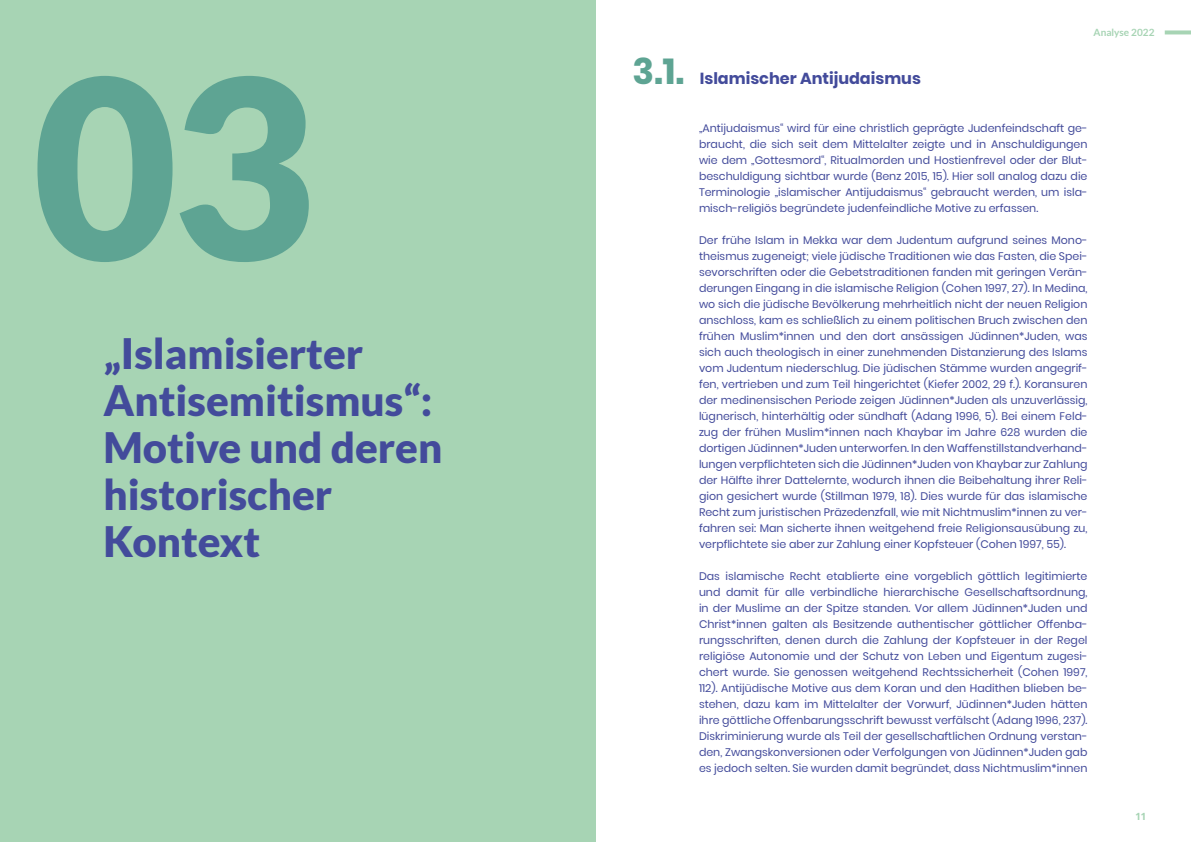
<style>
.page{position:relative;width:1191px;height:842px;background:#fff}
.page>*{position:absolute;margin:0;border:0;box-sizing:border-box;transform-origin:0 0}
.t1{font:900 250px "Lato";color:#5ea493}
.t2{font:900 42px/47px "Lato";color:#434b9b}
.t3{font:700 36px "Poppins";color:#5ea493}
.t4{font:700 16px "Poppins";color:#434b9b}
.t5{font:11px/16px "Poppins";color:#434b9b;text-align:justify}
.t6{font:700 10px "Lato";color:#a7d4b4}
.t7{font:700 10px "Noto Sans";color:#a7d4b4}
</style>
<div class="page">
<svg style="left:1164px;top:30px;width:27px;height:4px"></svg>
<div style="left:0;top:0;width:595px;height:842px;background:#a7d4b4"></div>
<h1 class="t1" style="left:32px;top:22px;width:284px">03</h1>
<h2 class="t2" style="left:103px;top:329px;width:340px">„Islamisierter<br>Antisemitismus“:<br>Motive und deren historischer<br>Kontext</h2>
<h3 class="t3" style="left:632px;top:51px;width:53px">3.1.</h3>
<h3 class="t4" style="left:700px;top:69px;width:223px">Islamischer Antijudaismus</h3>
<p class="t6" style="left:1093px;top:26px;width:62px">Analyse 2022</p>
<p class="t5" style="left:699px;top:120px;width:390px">„Antijudaismus“ wird für eine christlich geprägte Judenfeindschaft ge&shy;braucht, die sich seit dem Mittelalter zeigte und in Anschuldigungen wie dem „Gottesmord“, Ritualmorden und Hostienfrevel oder der Blut&shy;beschuldigung sichtbar wurde (Benz 2015, 15). Hier soll analog dazu die Terminologie „islamischer Antijudaismus“ gebraucht werden, um isla&shy;misch-religiös begründete judenfeindliche Motive zu erfassen.</p>
<p class="t5" style="left:699px;top:232px;width:390px">Der frühe Islam in Mekka war dem Judentum aufgrund seines Mono&shy;theismus zugeneigt; viele jüdische Traditionen wie das Fasten, die Spei&shy;sevorschriften oder die Gebetstraditionen fanden mit geringen Verän&shy;derungen Eingang in die islamische Religion (Cohen 1997, 27). In Medina, wo sich die jüdische Bevölkerung mehrheitlich nicht der neuen Religion anschloss, kam es schließlich zu einem politischen Bruch zwischen den frühen Muslim*innen und den dort ansässigen Jüdinnen*Juden, was sich auch theologisch in einer zunehmenden Distanzierung des Islams vom Judentum niederschlug. Die jüdischen Stämme wurden angegrif&shy;fen, vertrieben und zum Teil hingerichtet (Kiefer 2002, 29 f.). Koransuren der medinensischen Periode zeigen Jüdinnen*Juden als unzuverlässig, lügnerisch, hinterhältig oder sündhaft (Adang 1996, 5). Bei einem Feld&shy;zug der frühen Muslim*innen nach Khaybar im Jahre 628 wurden die dortigen Jüdinnen*Juden unterworfen. In den Waffenstillstandverhand&shy;lungen verpflichteten sich die Jüdinnen*Juden von Khaybar zur Zahlung der Hälfte ihrer Dattelernte, wodurch ihnen die Beibehaltung ihrer Reli&shy;gion gesichert wurde (Stillman 1979, 18). Dies wurde für das islamische Recht zum juristischen Präzedenzfall, wie mit Nichtmuslim*innen zu ver&shy;fahren sei: Man sicherte ihnen weitgehend freie Religionsausübung zu, verpflichtete sie aber zur Zahlung einer Kopfsteuer (Cohen 1997, 55).</p>
<p class="t5" style="left:699px;top:568px;width:390px">Das islamische Recht etablierte eine vorgeblich göttlich legitimierte und damit für alle verbindliche hierarchische Gesellschaftsordnung, in der Muslime an der Spitze standen. Vor allem Jüdinnen*Juden und Christ*innen galten als Besitzende authentischer göttlicher Offenba&shy;rungsschriften, denen durch die Zahlung der Kopfsteuer in der Regel religiöse Autonomie und der Schutz von Leben und Eigentum zugesi&shy;chert wurde. Sie genossen weitgehend Rechtssicherheit (Cohen 1997, 112). Antijüdische Motive aus dem Koran und den Hadithen blieben be&shy;stehen, dazu kam im Mittelalter der Vorwurf, Jüdinnen*Juden hätten ihre göttliche Offenbarungsschrift bewusst verfälscht (Adang 1996, 237).<br>Diskriminierung wurde als Teil der gesellschaftlichen Ordnung verstan&shy;den, Zwangskonversionen oder Verfolgungen von Jüdinnen*Juden gab es jedoch selten. Sie wurden damit begründet, dass Nichtmuslim*innen</p>
<p class="t7" style="left:1135px;top:809px;width:13px">11</p>
</div>
